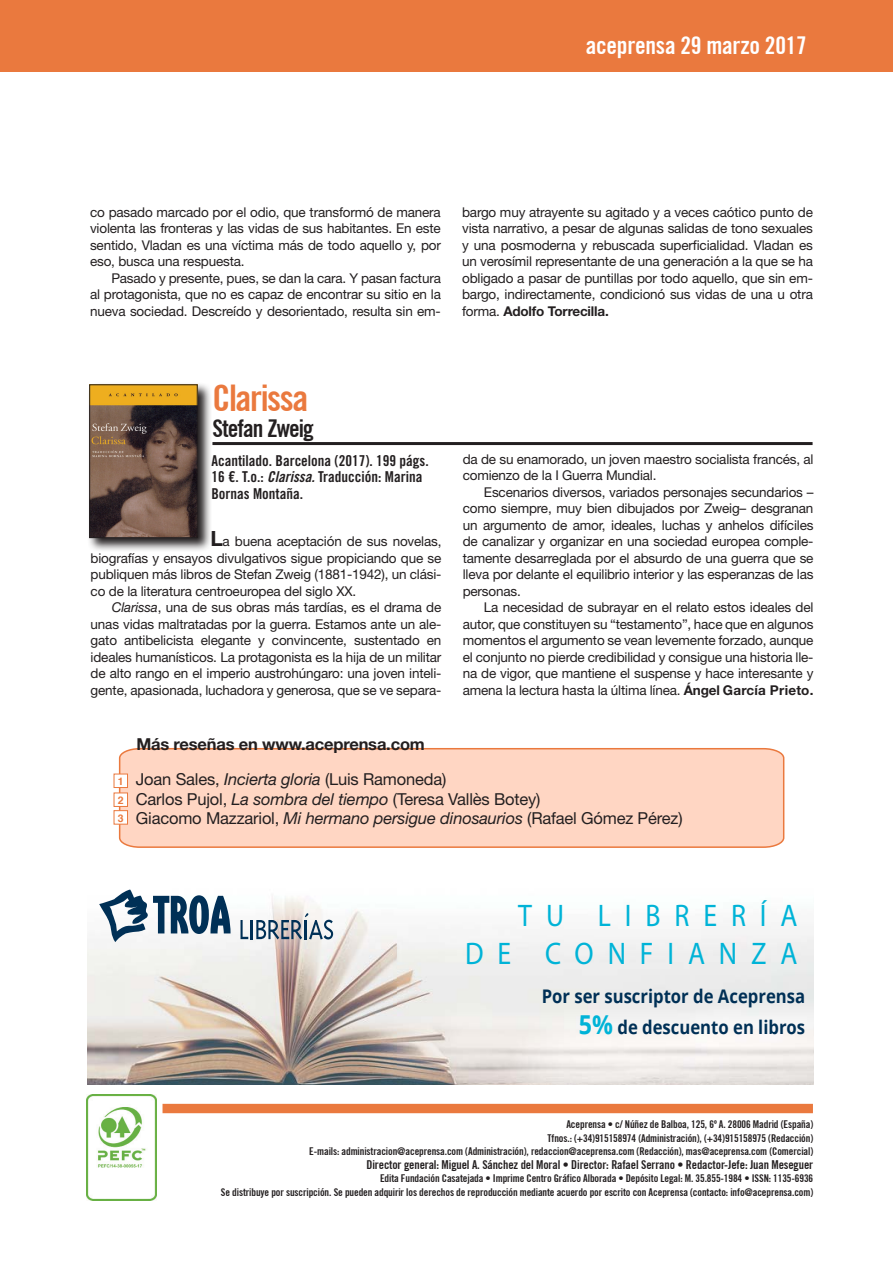
<style>
.page{position:relative;width:893px;height:1263px;background:#fff}
.page>*{position:absolute;margin:0;border:0;box-sizing:border-box;transform-origin:0 0}
.titulo{font:36px "Trade Gothic Bold Cond Twenty";letter-spacing:-.04em;color:#ea793e}
.t1{font:31.35px/37.5px "Museo Sans 500";letter-spacing:.5em;color:#00b3d7;text-align:right;scale:.89 1}
.t2{font:24px "Trade Gothic Bold Cond Twenty";letter-spacing:-.01em;color:#fff}
.titulo-2{font:24px "Trade Gothic Bold Cond Twenty";letter-spacing:-.04em;color:#231f20}
.t3{font:700 18.75px/31.3px "Open Sans";color:#003056;text-align:right;scale:.89 1}
.entradilla{font:16.5px "Helvetica Neue LT Std";letter-spacing:-.01em;color:#231f20}
.entradilla-2{font:700 16.5px "Helvetica Neue LT Std";letter-spacing:-.01em;color:#231f20}
.t4{font:15px/16.5px "Trade Gothic LT Std Bd Cn 20";color:#231f20}
.t5{font:13.5px/16.5px "Helvetica Neue LT Std";letter-spacing:-.015em;color:#231f20;text-align:justify}
.entradilla-3{font:12px "Trade Gothic Bold Cond Twenty";letter-spacing:-.01em;color:#231f20}
.entradilla-4{font:10.5px "Trade Gothic Bold Cond Twenty";letter-spacing:-.01em;color:#231f20}
.entradilla-5{font:700 10.5px "Helvetica";color:#ea793e}
.s1{font-weight:700}
.s2{font-family:"Trade Gothic LT Std Bd Cn 20 Obl"}
.s3{font-weight:700;font-size:21px}
.s4{font-style:italic}
.s5{font-size:26.1px;color:#00b3d7}
</style>
<div class="page">
<div style="left:0;top:0;width:893px;height:72px;background:#ea793e"></div>
<div style="left:163px;top:1104px;width:650px;height:9px;background:#ea793e"></div>
<img style="left:87px;top:1094px;width:69px;height:107px">
<div style="left:118px;top:748px;width:667px;height:100px;background:#ffd6c3"></div>
<div style="left:114px;top:774px;width:14px;height:14px;background:#fff;border:1px solid #ea793e"></div>
<div style="left:114px;top:792px;width:14px;height:15px;background:#fff;border:1px solid #ea793e"></div>
<div style="left:114px;top:810px;width:14px;height:14px;background:#fff;border:1px solid #ea793e"></div>
<hr style="left:212px;top:442px;width:601px;height:3px;background:#231f20">
<svg style="left:89px;top:384px;width:122px;height:166px;background:#959394"></svg>
<img style="left:91px;top:386px;width:105px;height:150px">
<div style="left:89px;top:384px;width:109px;height:154px;border:1px solid #231f20"></div>
<img style="left:88px;top:896px;width:725px;height:189px">
<svg style="left:99px;top:889px;width:132px;height:53px"></svg>
<svg style="left:240px;top:913px;width:93px;height:26px"></svg>
<p class="t2" style="left:586px;top:31px;width:223px">aceprensa 29 marzo 2017</p>
<p class="t5" style="left:90px;top:203px;width:352px">co pasado marcado por el odio, que transformó de manera violenta las fronteras y las vidas de sus habitantes. En este sentido, Vladan es una víctima más de todo aquello y, por eso, busca una respuesta.</p>
<p class="t5" style="left:90px;top:269px;width:352px;text-indent:21px">Pasado y presente, pues, se dan la cara. Y pasan factura al protagonista, que no es capaz de encontrar su sitio en la nueva sociedad. Descreído y desorientado, resulta sin em-</p>
<p class="t5" style="left:462px;top:203px;width:352px">bargo muy atrayente su agitado y a veces caótico punto de vista narrativo, a pesar de algunas salidas de tono sexuales y una posmoderna y rebuscada superficialidad. Vladan es un verosímil representante de una generación a la que se ha obligado a pasar de puntillas por todo aquello, que sin em&shy;bargo, indirectamente, condicionó sus vidas de una u otra forma. <span class="s1">Adolfo Torrecilla.</span></p>
<p class="titulo" style="left:212px;top:376px;width:97px">Clarissa</p>
<p class="titulo-2" style="left:212px;top:414px;width:103px">Stefan Zweig</p>
<p class="t4" style="left:211px;top:452px;width:219px">Acantilado. Barcelona (2017). 199 págs.<br>16 €. T.o.: <span class="s2">Clarissa.</span> Traducción: Marina<br>Bornas Montaña.</p>
<p class="t5" style="left:91px;top:533px;width:352px;text-indent:120px"><span class="s3">L</span>a buena aceptación de sus novelas, biografías y ensayos divulgativos sigue propiciando que se publiquen más libros de Stefan Zweig (1881-1942), un clási&shy;co de la literatura centroeuropea del siglo XX.</p>
<p class="t5" style="left:91px;top:599px;width:352px;text-indent:21px"><span class="s4">Clarissa</span>, una de sus obras más tardías, es el drama de unas vidas maltratadas por la guerra. Estamos ante un ale&shy;gato antibelicista elegante y convincente, sustentado en ideales humanísticos. La protagonista es la hija de un militar de alto rango en el imperio austrohúngaro: una joven inteli&shy;gente, apasionada, luchadora y generosa, que se ve separa-</p>
<p class="t5" style="left:463px;top:450px;width:352px">da de su enamorado, un joven maestro socialista francés, al comienzo de la I Guerra Mundial.</p>
<p class="t5" style="left:463px;top:483px;width:352px;text-indent:21px">Escenarios diversos, variados personajes secundarios – como siempre, muy bien dibujados por Zweig– desgranan un argumento de amor, ideales, luchas y anhelos difíciles de canalizar y organizar en una sociedad europea comple&shy;tamente desarreglada por el absurdo de una guerra que se lleva por delante el equilibrio interior y las esperanzas de las personas.</p>
<p class="t5" style="left:463px;top:599px;width:352px;text-indent:21px">La necesidad de subrayar en el relato estos ideales del autor, que constituyen su “testamento”, hace que en algunos momentos el argumento se vean levemente forzado, aunque el conjunto no pierde credibilidad y consigue una historia lle&shy;na de vigor, que mantiene el suspense y hace interesante y amena la lectura hasta la última línea. <span class="s1">Ángel García Prieto.</span></p>
<p class="entradilla-5" style="left:118px;top:773px;width:7px">1</p>
<p class="entradilla-5" style="left:118px;top:792px;width:7px">2</p>
<p class="entradilla-5" style="left:118px;top:809px;width:7px">3</p>
<p class="entradilla-2" style="left:136px;top:733px;width:290px">Más reseñas en www.aceprensa.com</p>
<p class="entradilla" style="left:136px;top:769px;width:312px">Joan Sales, <span class="s4">Incierta gloria</span> (Luis Ramoneda)</p>
<p class="entradilla" style="left:136px;top:789px;width:406px">Carlos Pujol, <span class="s4">La sombra del tiempo</span> (Teresa Vallès Botey)</p>
<p class="entradilla" style="left:136px;top:808px;width:548px">Giacomo Mazzariol, <span class="s4">Mi hermano persigue dinosaurios</span> (Rafael Gómez Pérez)</p>
<p class="t1" style="left:465px;top:897px;width:375px">TU LIBRERÍA<br>DE CONFIANZA</p>
<p class="t3" style="left:542px;top:980px;width:298px">Por ser suscriptor de Aceprensa<br><span class="s5">5%</span> de descuento en libros</p>
<p class="entradilla-4" style="left:566px;top:1118px;width:248px">Aceprensa • c/ Núñez de Balboa, 125, 6º A. 28006 Madrid (España)</p>
<p class="entradilla-4" style="left:548px;top:1131px;width:267px">Tfnos.: (+34)915158974 (Administración), (+34)915158975 (Redacción)</p>
<p class="entradilla-4" style="left:309px;top:1145px;width:505px">E-mails: administracion@aceprensa.com (Administración), redaccion@aceprensa.com (Redacción), mas@aceprensa.com (Comercial)</p>
<p class="entradilla-3" style="left:366px;top:1157px;width:448px">Director general: Miguel A. Sánchez del Moral • Director: Rafael Serrano • Redactor-Jefe: Juan Meseguer</p>
<p class="entradilla-4" style="left:380px;top:1172px;width:435px">Edita Fundación Casatejada • Imprime Centro Gráfico Alborada • Depósito Legal: M. 35.855-1984 • ISSN: 1135-6936</p>
<p class="entradilla-4" style="left:221px;top:1185px;width:594px">Se distribuye por suscripción. Se pueden adquirir los derechos de reproducción mediante acuerdo por escrito con Aceprensa (contacto: info@aceprensa.com)</p>
</div>
